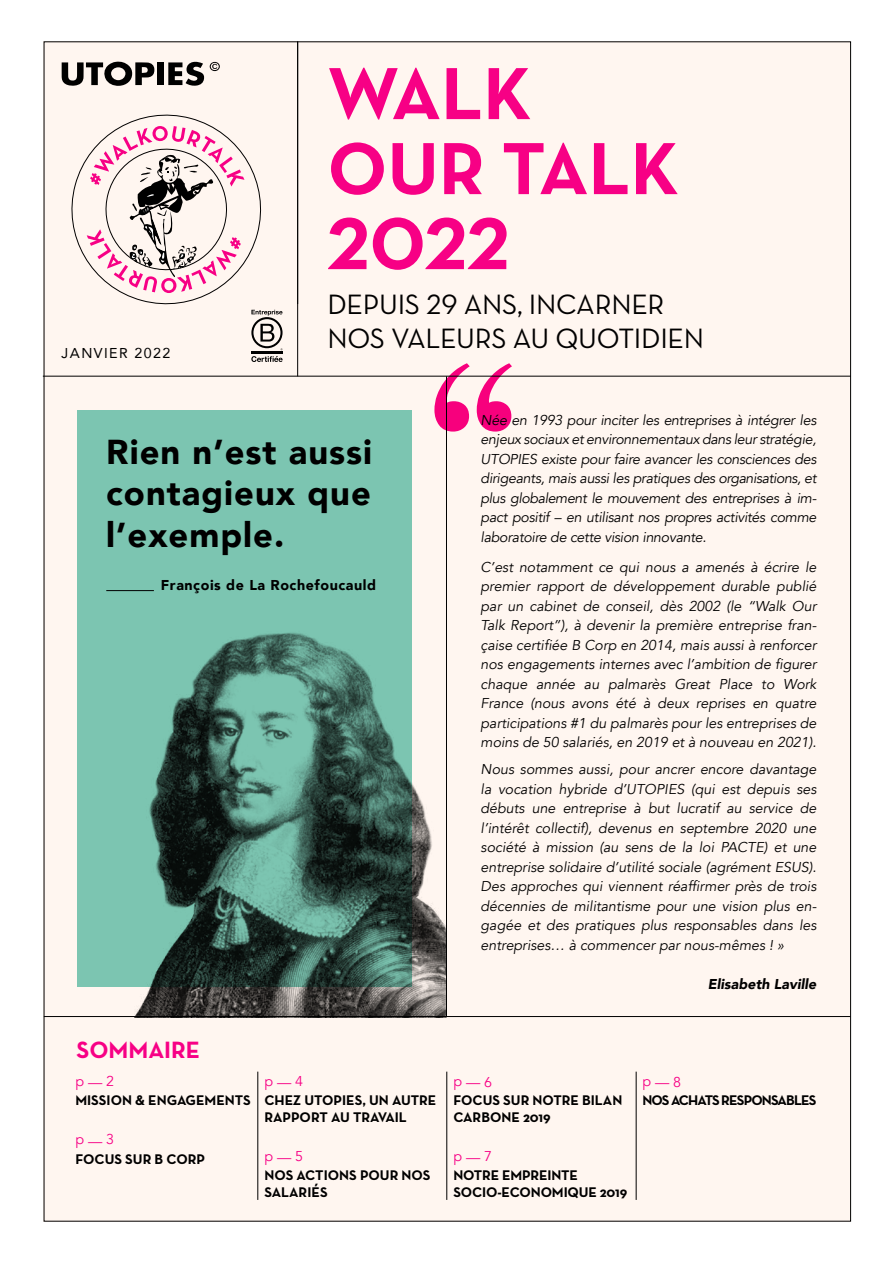
<style>
.page{position:relative;width:893px;height:1263px;background:#fff}
.page>*{position:absolute;margin:0;border:0;box-sizing:border-box;transform-origin:0 0}
.t1{font:700 75px/75px "Neutra Text";color:#f70085}
.t2{font:75px "Neutra Text Bold Alt";color:#f70085}
.t3{font:900 34.5px/41.4px "Avenir";letter-spacing:.03em;color:#000;text-align:justify}
.t4{font:28.5px/34.2px "Neutra Text";letter-spacing:-.01em;color:#000}
.t5{font:700 24px "Neutra Text";color:#f70085}
.t6{font:italic 14.25px/19.5px "Avenir";color:#000;text-align:justify}
.t7{font:700 14.25px/16.5px "Neutra Text";color:#000}
.t8{font:900 14.25px "Avenir";letter-spacing:.04em;color:#000}
.t9{font:14.25px "Avenir";color:#f70085}
.t10{font:700 14.25px "Neutra Text";letter-spacing:-.06em;color:#000}
.t11{font:italic 900 14.25px "Avenir";color:#000}
.t12{font:14.25px "Avenir";letter-spacing:.1em;color:#000}
.s1{font-family:"Neutra Text Book Alt"}
</style>
<div class="page">
<div style="left:43px;top:41px;width:808px;height:1180px;background:#fff6f0"></div>
<hr style="left:297px;top:41px;width:1px;height:335px;background:#000">
<hr style="left:44px;top:1016px;width:806px;height:1px;background:#000">
<hr style="left:251px;top:351px;width:31px;height:3px;background:#000">
<svg style="left:251px;top:356px;width:32px;height:6px"></svg>
<svg style="left:168px;top:61px;width:36px;height:25px"></svg>
<svg style="left:62px;top:61px;width:92px;height:25px"></svg>
<div style="left:157px;top:62px;width:7px;height:23px;background:#000"></div>
<svg style="left:210px;top:62px;width:10px;height:9px"></svg>
<hr style="left:43px;top:376px;width:808px;height:1px;background:#000">
<div style="left:78px;top:410px;width:334px;height:576px;background:#7cc5b1"></div>
<hr style="left:446px;top:376px;width:1px;height:640px;background:#000">
<hr style="left:258px;top:1072px;width:1px;height:128px;background:#000">
<hr style="left:447px;top:1072px;width:1px;height:128px;background:#000">
<hr style="left:636px;top:1072px;width:1px;height:128px;background:#000">
<hr style="left:106px;top:590px;width:48px;height:1px;background:#000">
<svg style="left:71px;top:114px;width:212px;height:236px"></svg>
<svg style="left:434px;top:363px;width:78px;height:69px"></svg>
<img style="left:134px;top:633px;width:312px;height:383px">
<p class="t12" style="left:62px;top:341px;width:110px">JANVIER 2022</p>
<h1 class="t1" style="left:327px;top:54px;width:353px">WALK<br>OUR TALK</h1>
<h1 class="t2" style="left:327px;top:197px;width:184px">2022</h1>
<h3 class="t4" style="left:327px;top:287px;width:378px">DEPUIS <span class="s1">29</span> ANS, INCARNER<br>NOS VALEURS AU QUOTIDIEN</h3>
<h2 class="t3" style="left:106px;top:430px;width:267px">Rien n’est aussi contagieux que l’exemple.</h2>
<p class="t8" style="left:161px;top:573px;width:217px">François de La Rochefoucauld</p>
<p class="t6" style="left:481px;top:410px;width:337px">Née en 1993 pour inciter les entreprises à intégrer les enjeux sociaux et environnementaux dans leur stratégie, UTOPIES existe pour faire avancer les consciences des dirigeants, mais aussi les pratiques des organisations, et plus globalement le mouvement des entreprises à im&shy;pact positif – en utilisant nos propres activités comme laboratoire de cette vision innovante.</p>
<p class="t6" style="left:481px;top:557px;width:337px">C’est notamment ce qui nous a amenés à écrire le premier rapport de développement durable publié par un cabinet de conseil, dès 2002 (le “Walk Our Talk Report”), à devenir la première entreprise fran&shy;çaise certifiée B Corp en 2014, mais aussi à renforcer nos engagements internes avec l’ambition de figurer chaque année au palmarès Great Place to Work France (nous avons été à deux reprises en quatre participations #1 du palmarès pour les entreprises de moins de 50 salariés, en 2019 et à nouveau en 2021).</p>
<p class="t6" style="left:481px;top:760px;width:337px">Nous sommes aussi, pour ancrer encore davantage la vocation hybride d’UTOPIES (qui est depuis ses débuts une entreprise à but lucratif au service de l’intérêt collectif), devenus en septembre 2020 une société à mission (au sens de la loi PACTE) et une entreprise solidaire d’utilité sociale (agrément ESUS).<br>Des approches qui viennent réaffirmer près de trois décennies de militantisme pour une vision plus en&shy;gagée et des pratiques plus responsables dans les entreprises… à commencer par nous-mêmes ! »</p>
<p class="t11" style="left:708px;top:972px;width:110px">Elisabeth Laville</p>
<h3 class="t5" style="left:76px;top:1035px;width:125px">SOMMAIRE</h3>
<p class="t9" style="left:75px;top:1072px;width:40px">p — 2</p>
<p class="t7" style="left:75px;top:1092px;width:177px">MISSION &amp; ENGAGEMENTS</p>
<p class="t9" style="left:75px;top:1131px;width:40px">p — 3</p>
<p class="t7" style="left:75px;top:1150px;width:131px">FOCUS SUR B CORP</p>
<p class="t9" style="left:264px;top:1072px;width:40px">p — 4</p>
<p class="t7" style="left:264px;top:1092px;width:174px">CHEZ UTOPIES, UN AUTRE<br>RAPPORT AU TRAVAIL</p>
<p class="t9" style="left:264px;top:1147px;width:40px">p — 5</p>
<p class="t7" style="left:264px;top:1167px;width:168px">NOS ACTIONS POUR NOS<br>SALARIÉS</p>
<p class="t9" style="left:453px;top:1074px;width:40px">p — 6</p>
<p class="t7" style="left:453px;top:1092px;width:171px">FOCUS SUR NOTRE BILAN<br>CARBONE 2019</p>
<p class="t9" style="left:453px;top:1147px;width:40px">p — 7</p>
<p class="t7" style="left:453px;top:1167px;width:175px">NOTRE EMPREINTE<br>SOCIO-ECONOMIQUE 2019</p>
<p class="t9" style="left:642px;top:1074px;width:40px">p — 8</p>
<p class="t10" style="left:642px;top:1091px;width:176px">NOS ACHATS RESPONSABLES</p>
</div>
